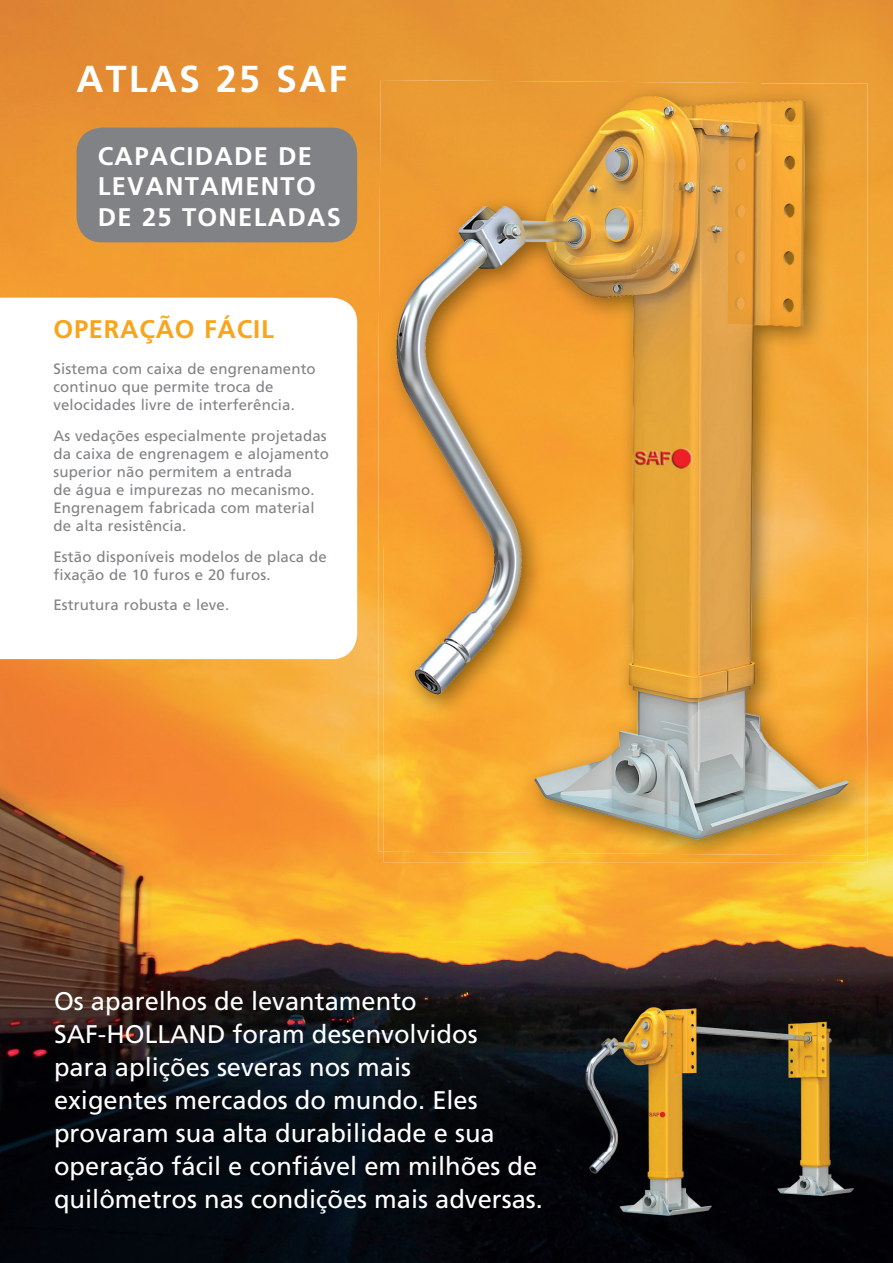
<style>
.page{position:relative;width:893px;height:1263px;background:#fff}
.page>*{position:absolute;margin:0;border:0;box-sizing:border-box;transform-origin:0 0}
.t1{font:700 37.5px "Frutiger";letter-spacing:.06em;color:#fff}
.t2{font:25.5px/33px "Frutiger";color:#fff}
.t3{font:700 25.5px/30.6px "Frutiger";letter-spacing:.05em;color:#fff}
.t4{font:700 25.5px "Frutiger";letter-spacing:.03em;color:#f9a51b}
.t5{font:15px/18px "Frutiger";letter-spacing:.01em;color:#808285}
</style>
<div class="page">
<img style="left:0;top:0;width:893px;height:1263px">
<div style="left:77px;top:128px;width:280px;height:114px;background:#808285;border-radius:26px"></div>
<svg style="left:0;top:298px;width:357px;height:361px"></svg>
<img style="left:578px;top:1003px;width:282px;height:218px">
<img style="left:820px;top:855px;width:47px;height:8px">
<img style="left:384px;top:855px;width:436px;height:8px">
<img style="left:378px;top:80px;width:51px;height:772px">
<img style="left:429px;top:80px;width:411px;height:4px">
<img style="left:384px;top:84px;width:483px;height:771px">
<h1 class="t1" style="left:77px;top:57px;width:272px">ATLAS 25 SAF</h1>
<h2 class="t3" style="left:98px;top:140px;width:245px">CAPACIDADE DE<br>LEVANTAMENTO<br>DE 25 TONELADAS</h2>
<h2 class="t4" style="left:53px;top:314px;width:222px">OPERAÇÃO FÁCIL</h2>
<p class="t5" style="left:53px;top:360px;width:264px">Sistema com caixa de engrenamento continuo que permite troca de velocidades livre de interferência.</p>
<p class="t5" style="left:53px;top:427px;width:277px">As vedações especialmente projetadas da caixa de engrenagem e alojamento superior não permitem a entrada<br>de água e impurezas no mecanismo.<br>Engrenagem fabricada com material de alta resistência.</p>
<p class="t5" style="left:53px;top:547px;width:275px">Estão disponíveis modelos de placa de fixação de 10 furos e 20 furos.</p>
<p class="t5" style="left:53px;top:596px;width:177px">Estrutura robusta e leve.</p>
<p class="t2" style="left:54px;top:984px;width:490px">Os aparelhos de levantamento SAF-HOLLAND foram desenvolvidos<br>para aplições severas nos mais<br>exigentes mercados do mundo. Eles provaram sua alta durabilidade e sua operação fácil e confiável em milhões de quilômetros nas condições mais adversas.</p>
</div>
